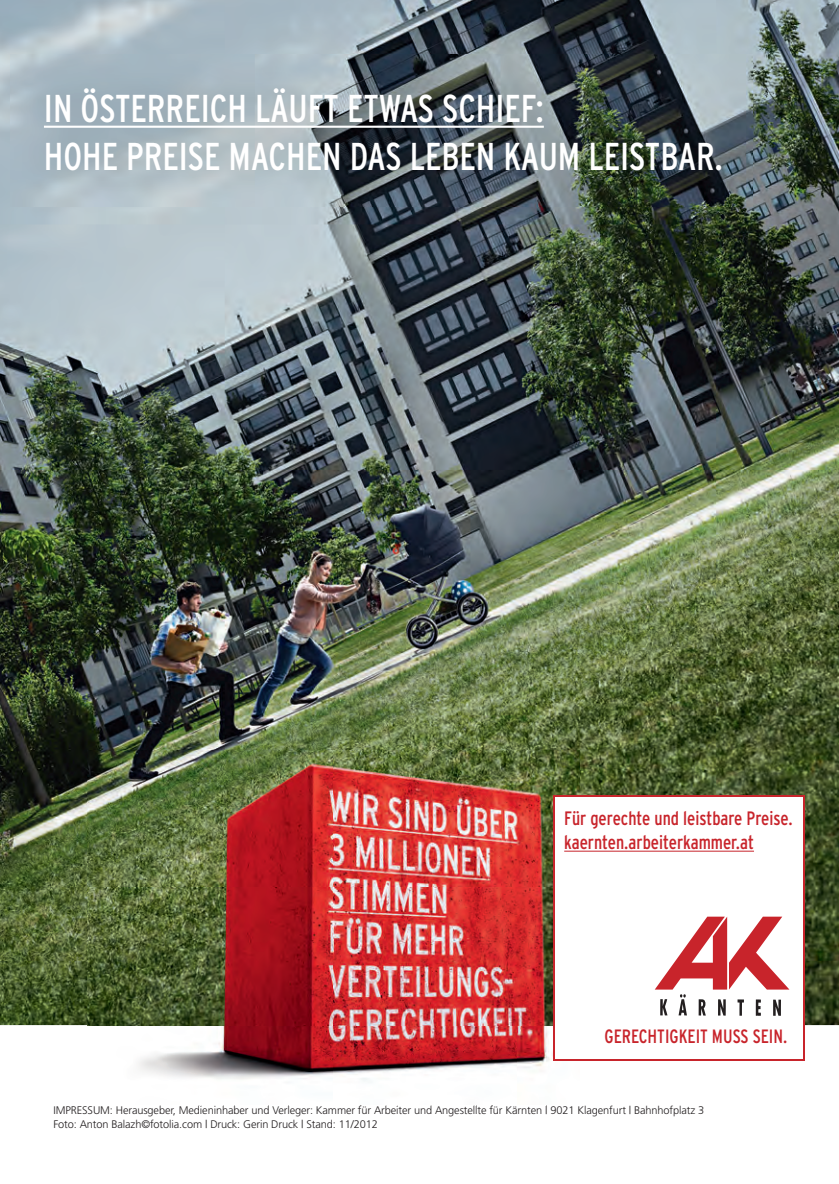
<style>
.page{position:relative;width:839px;height:1184px;background:#fff}
.page>*{position:absolute;margin:0;border:0;box-sizing:border-box;transform-origin:0 0}
.t1{font:condensed 38.8px/48.6px "Interstate";color:#fff;scale:.94 1}
.t2{font:condensed 19.4px/23.2px "Interstate";color:#c8242b;scale:.94 1}
.t3{font:condensed 19.2px "Interstate";color:#c8242b;scale:.95 1}
.t4{font:300 11px/14px "Frutiger";letter-spacing:-.01em;color:#231f20}
</style>
<div class="page">
<img style="left:0;top:0;width:838px;height:1025px">
<img style="left:87px;top:750px;width:491px;height:356px">
<svg style="left:553px;top:795px;width:251px;height:265px;fill:#c8242b"></svg>
<div style="left:555px;top:797px;width:247px;height:261px;background:#fff"></div>
<hr style="left:564px;top:851px;width:189px;height:1px;background:#c8242b">
<svg style="left:654px;top:917px;width:135px;height:99px"></svg>
<img style="left:10px;top:55px;width:742px;height:152px">
<hr style="left:44px;top:126px;width:499px;height:2px;background:#fff">
<h1 class="t1" style="left:44px;top:83px;width:723px">IN ÖSTERREICH LÄUFT ETWAS SCHIEF:<br>HOHE PREISE MACHEN DAS LEBEN KAUM LEISTBAR.</h1>
<h2 class="t2" style="left:564px;top:807px;width:244px">Für gerechte und leistbare Preise. kaernten.arbeiterkammer.at</h2>
<h3 class="t3" style="left:604px;top:1025px;width:194px">GERECHTIGKEIT MUSS SEIN.</h3>
<p class="t4" style="left:53px;top:1103px;width:652px">IMPRESSUM: Herausgeber, Medieninhaber und Verleger: Kammer für Arbeiter und Angestellte für Kärnten | 9021 Klagenfurt | Bahnhofplatz 3<br>Foto: Anton Balazh©fotolia.com | Druck: Gerin Druck | Stand: 11/2012</p>
</div>
